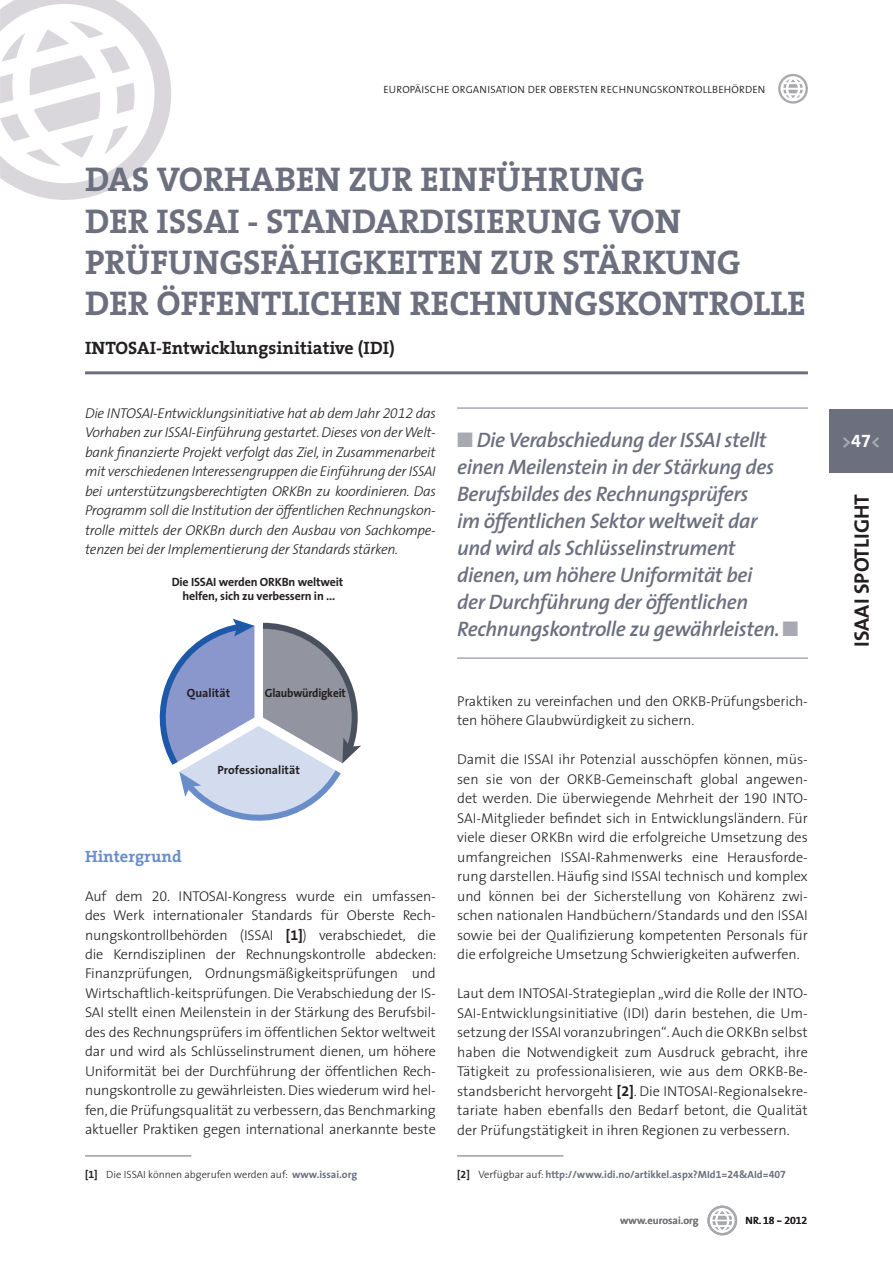
<style>
.page{position:relative;width:893px;height:1263px;background:#fff}
.page>*{position:absolute;margin:0;border:0;box-sizing:border-box;transform-origin:0 0}
.t1{font:700 34.5px "The Serif";color:#6c6f7e}
.t2{font:italic 600 21px/27px "The Sans";letter-spacing:-.02em;color:#6c6f7e}
.t3{font:700 21px "The Sans";color:#231f20}
.t4{font:700 18px "The Serif";color:#231f20}
.t5{font:700 18px "The Sans";color:#a9a9b3}
.t6{font:700 16.5px "The Serif";color:#688dc8}
.t7{font:300 14.25px/19.5px "The Sans";letter-spacing:-.01em;color:#231f20;text-align:justify}
.t8{font:italic 300 14.25px/19.5px "The Sans";letter-spacing:-.02em;color:#231f20;text-align:justify}
.t9{font:700 12px/14.4px "The Sans";letter-spacing:-.015em;color:#231f20;text-align:center}
.t10{font:700 12px "The Sans";letter-spacing:-.015em;color:#231f20;scale:.95 1}
.t11{font:700 10.5px "The Sans";color:#6c6f7e}
.t12{font:300 10.5px "The Sans";letter-spacing:.02em;color:#231f20}
.t13{font:300 10.5px "The Sans";color:#231f20}
.t14{font:600 10.5px "The Sans";color:#77777a}
.t15{font:10.5px "The Sans Semi Bold Expert";letter-spacing:-.01em;color:#231f20}
.s1{font-family:"The Sans Light Expert";font-weight:400}
.s2{font-weight:700}
.s3{font-family:"The Sans Bold Expert";font-weight:400}
.s4{font-weight:700;color:#6c6f7e}
.s5{color:#a9a9b3}
.s6{color:#231f20}
.s7{font-family:"The Sans Bold Expert";font-weight:400;color:#231f20}
.s8{font-weight:300;color:#231f20}
.s9{font-family:"The Sans";font-weight:600}
.s10{font-family:"The Sans Bold Expert";font-weight:400;color:#fff}
</style>
<div class="page">
<div style="left:829px;top:409px;width:64px;height:64px;background:#6c6f7e"></div>
<svg style="left:778px;top:74px;width:30px;height:30px"></svg>
<svg style="left:707px;top:1205px;width:30px;height:30px"></svg>
<svg style="left:0;top:0;width:172px;height:200px"></svg>
<hr style="left:85px;top:1155px;width:106px;height:1px;background:#6c6f7e">
<hr style="left:457px;top:1155px;width:106px;height:1px;background:#6c6f7e">
<svg style="left:160px;top:619px;width:201px;height:202px"></svg>
<hr style="left:457px;top:407px;width:351px;height:2px;background:#a9a9b3">
<hr style="left:457px;top:657px;width:351px;height:2px;background:#a9a9b3">
<hr style="left:85px;top:371px;width:723px;height:3px;background:#6c6f7e">
<p class="t12" style="left:383px;top:80px;width:384px">EUROPÄISCHE ORGANISATION DER OBERSTEN RECHNUNGSKONTROLLBEHÖRDEN</p>
<h1 class="t1" style="left:85px;top:151px;width:118px">DAS VORHABEN</h1>
<h1 class="t1" style="left:348px;top:151px;width:199px">ZUR EINFÜHRUNG</h1>
<h1 class="t1" style="left:85px;top:192px;width:22px">DER</h1>
<h1 class="t1" style="left:157px;top:192px;width:149px">ISSAI - STANDARDISIERUNG</h1>
<h1 class="t1" style="left:608px;top:192px;width:25px">VON</h1>
<h1 class="t1" style="left:85px;top:233px;width:107px">PRÜFUNGS</h1>
<h1 class="t1" style="left:261px;top:233px;width:61px">FÄHIGKEITEN</h1>
<h1 class="t1" style="left:490px;top:233px;width:156px">ZUR STÄRKUNG</h1>
<h1 class="t1" style="left:85px;top:275px;width:22px">DER</h1>
<h1 class="t1" style="left:157px;top:275px;width:82px">ÖFFENT</h1>
<h1 class="t1" style="left:281px;top:275px;width:74px">LICHEN</h1>
<h1 class="t1" style="left:410px;top:275px;width:85px">RECHNUNGSKONTRO</h1>
<h1 class="t1" style="left:754px;top:275px;width:51px">LLE</h1>
<p class="t4" style="left:85px;top:333px;width:311px">INTOSAI-ENTWICKLUNGSINITIATIVE (IDI)</p>
<p class="t8" style="left:85px;top:403px;width:352px">Die INTOSAI-Entwicklungsinitiative hat ab dem Jahr <span class="s1">2012</span> das Vorhaben zur ISSAI-Einführung gestartet. Dieses von der Welt&shy;bank finanzierte Projekt verfolgt das Ziel, in Zusammenarbeit mit verschiedenen Interessengruppen die Einführung der ISSAI bei unterstützungsberechtigten ORKBn zu koordinieren. Das Programm soll die Institution der öffentlichen Rechnungskon&shy;trolle mittels der ORKBn durch den Ausbau von Sachkompe&shy;tenzen bei der Implementierung der Standards stärken.</p>
<p class="t9" style="left:172px;top:574px;width:173px">Die ISSAI werden ORKBn weltweit helfen, sich zu verbessern in ...</p>
<p class="t9" style="left:187px;top:685px;width:45px">Qualität</p>
<p class="t10" style="left:265px;top:683px;width:87px">Glaubwürdigkeit</p>
<p class="t9" style="left:218px;top:763px;width:84px">Professionalität</p>
<p class="t6" style="left:85px;top:842px;width:98px">HINTERGRUND</p>
<p class="t7" style="left:85px;top:885px;width:353px">Auf dem <span class="s1">20</span>. INTOSAI-Kongress wurde ein umfassen&shy;des Werk internationaler Standards für Oberste Rech&shy;nungskontrollbehörden (ISSAI <span class="s2">[</span><span class="s3">1</span><span class="s2">]</span>) verabschiedet, die die Kerndisziplinen der Rechnungskontrolle abdecken:<br>Finanzprüfungen, Ordnungsmäßigkeitsprüfungen und Wirtschaftlich-keitsprüfungen. Die Verabschiedung der IS-SAI stellt einen Meilenstein in der Stärkung des Berufsbil&shy;des des Rechnungsprüfers im öffentlichen Sektor weltweit dar und wird als Schlüsselinstrument dienen, um höhere Uniformität bei der Durchführung der öffentlichen Rech&shy;nungskontrolle zu gewährleisten. Dies wiederum wird hel&shy;fen, die Prüfungsqualität zu verbessern, das Benchmarking aktueller Praktiken gegen international anerkannte beste</p>
<p class="t13" style="left:85px;top:1166px;width:274px"><span class="s2">[</span><span class="s3">1</span><span class="s2">]</span> Die ISSAI können abgerufen werden auf: <span class="s4">www.issai.org</span></p>
<p class="t2" style="left:457px;top:426px;width:343px"><span class="s5">■</span> Die Verabschiedung der ISSAI stellt einen Meilenstein in der Stärkung des Berufsbildes des Rechnungsprüfers<br>im öffentlichen Sektor weltweit dar<br>und wird als Schlüsselinstrument dienen, um höhere Uniformität bei<br>der Durchführung der öffentlichen Rechnungskontrolle zu gewährleisten. <span class="s5">■</span></p>
<p class="t7" style="left:457px;top:691px;width:352px">Praktiken zu vereinfachen und den ORKB-Prüfungsberich&shy;ten höhere Glaubwürdigkeit zu sichern.</p>
<p class="t7" style="left:457px;top:749px;width:352px">Damit die ISSAI ihr Potenzial ausschöpfen können, müs&shy;sen sie von der ORKB-Gemeinschaft global angewen&shy;det werden. Die überwiegende Mehrheit der <span class="s1">190</span> INTO-SAI-Mitglieder befindet sich in Entwicklungsländern. Für viele dieser ORKBn wird die erfolgreiche Umsetzung des umfangreichen ISSAI-Rahmenwerks eine Herausforde&shy;rung darstellen. Häufig sind ISSAI technisch und komplex und können bei der Sicherstellung von Kohärenz zwi&shy;schen nationalen Handbüchern/Standards und den ISSAI sowie bei der Qualifizierung kompetenten Personals für die erfolgreiche Umsetzung Schwierigkeiten aufwerfen.</p>
<p class="t7" style="left:457px;top:983px;width:352px">Laut dem INTOSAI-Strategieplan „wird die Rolle der INTO-SAI-Entwicklungsinitiative (IDI) darin bestehen, die Um&shy;setzung der ISSAI voranzubringen“. Auch die ORKBn selbst haben die Notwendigkeit zum Ausdruck gebracht, ihre Tätigkeit zu professionalisieren, wie aus dem ORKB-Be&shy;standsbericht hervorgeht <span class="s2">[</span><span class="s3">2</span><span class="s2">]</span>. Die INTOSAI-Regionalsekre&shy;tariate haben ebenfalls den Bedarf betont, die Qualität der Prüfungstätigkeit in ihren Regionen zu verbessern.</p>
<p class="t11" style="left:457px;top:1165px;width:330px"><span class="s6">[</span><span class="s7">2</span><span class="s6">]</span> <span class="s8">Verfügbar auf:</span> http://www.idi.no/artikkel.aspx?MId<span class="s3">1</span>=<span class="s3">24</span>&amp;AId=<span class="s3">407</span></p>
<p class="t14" style="left:620px;top:1212px;width:80px">www.eurosai.org</p>
<p class="t15" style="left:746px;top:1212px;width:63px"><span class="s9">NR.</span> 18 - 2012</p>
<p class="t5" style="left:842px;top:426px;width:39px">&gt;<span class="s10">47</span>&lt;</p>
<h2 class="t3" style="left:844px;top:647px;width:154px;rotate:-90deg">ISAAI SPOTLIGHT</h2>
</div>
